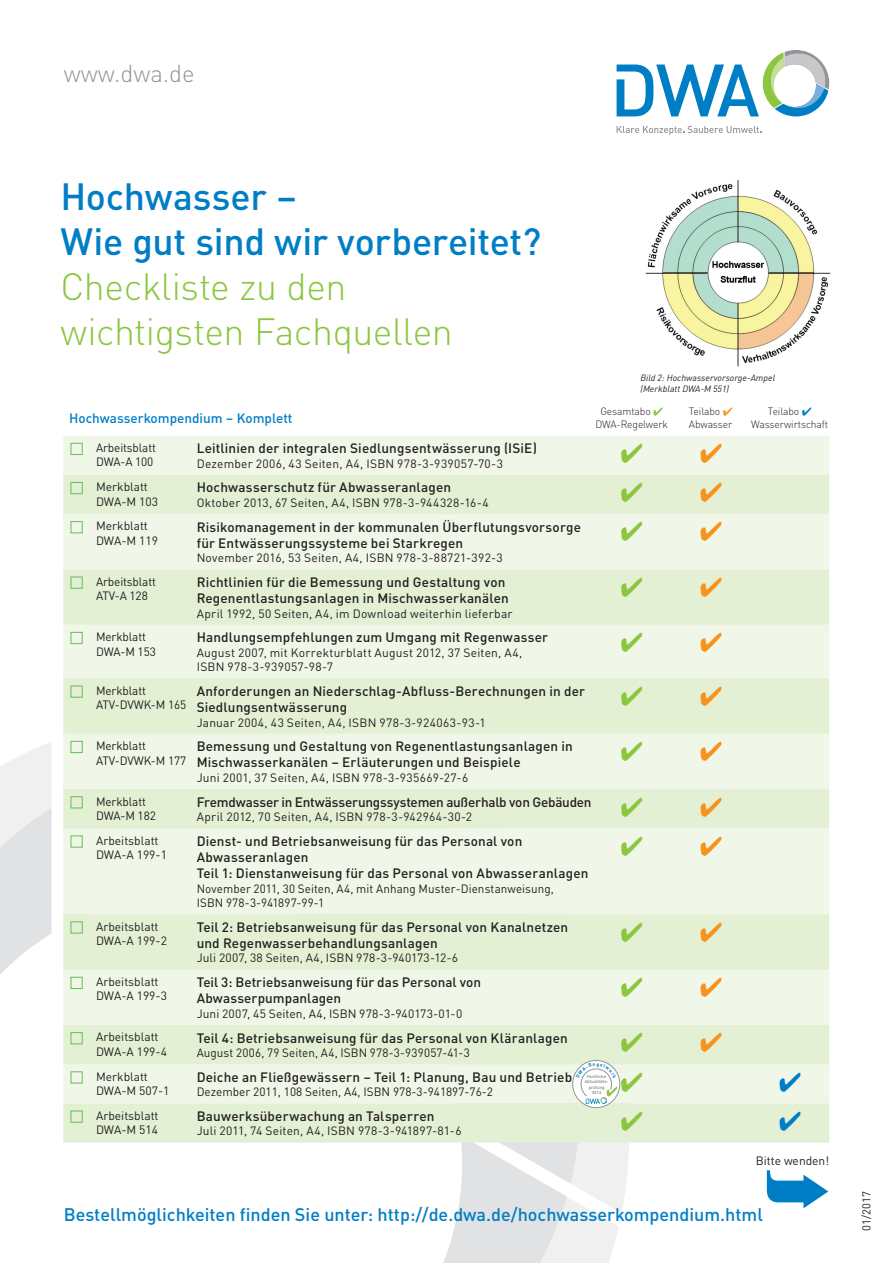
<style>
.page{position:relative;width:893px;height:1263px;background:#fff}
.page>*{position:absolute;margin:0;border:0;box-sizing:border-box;transform-origin:0 0}
.t1{font:300 37.5px/45px "DINOT";letter-spacing:-.01em;color:#8bc63e}
.t2{font:500 37.5px/45px "DINOT";letter-spacing:-.005em;color:#007ec5}
.t3{font:300 24px "DINOT";color:#939598}
.t4{font:500 18px "DINOT";color:#007ec5}
.t5{font:500 13.5px/16.2px "DINOT";letter-spacing:.01em;color:#231f20}
.t6{font:500 13.5px "DINOT";letter-spacing:-.015em;color:#231f20}
.t7{font:500 13.5px "DINOT";color:#007ec5}
.t8{font:12px/14.4px "DINOT";letter-spacing:.005em;color:#231f20}
.t9{font:12px "DINOT";letter-spacing:.025em;color:#231f20}
.t10{font:11.25px "DINOT";color:#231f20}
.t11{font:300 10.5px/12.6px "DINOT";letter-spacing:-.01em;color:#231f20;text-align:center}
.t12{font:italic 9px/10.8px "DINOT";color:#231f20}
.t13{font:700 4.35px/5.2px "DINOT";color:#939598;text-align:center}
.s1{color:#8bc63e}
.s2{color:#f7931d}
.s3{color:#007ec5}
</style>
<div class="page">
<svg style="left:0;top:742px;width:52px;height:232px"></svg>
<svg style="left:617px;top:126px;width:144px;height:9px"></svg>
<svg style="left:617px;top:50px;width:212px;height:66px"></svg>
<div style="left:63px;top:436px;width:766px;height:39px;background:#f1f7e8"></div>
<svg style="left:63px;top:475px;width:766px;height:667px;background:#eaf3de"></svg>
<div style="left:71px;top:443px;width:12px;height:12px;border:1px solid #65bd57"></div>
<div style="left:71px;top:482px;width:12px;height:12px;border:1px solid #65bd57"></div>
<div style="left:71px;top:521px;width:12px;height:12px;border:1px solid #65bd57"></div>
<div style="left:71px;top:577px;width:12px;height:12px;border:1px solid #65bd57"></div>
<div style="left:71px;top:632px;width:12px;height:12px;border:1px solid #65bd57"></div>
<div style="left:71px;top:685px;width:12px;height:13px;border:1px solid #65bd57"></div>
<div style="left:71px;top:741px;width:12px;height:12px;border:1px solid #65bd57"></div>
<div style="left:71px;top:796px;width:12px;height:12px;border:1px solid #65bd57"></div>
<div style="left:71px;top:835px;width:12px;height:12px;border:1px solid #65bd57"></div>
<div style="left:71px;top:921px;width:12px;height:12px;border:1px solid #65bd57"></div>
<div style="left:71px;top:977px;width:12px;height:12px;border:1px solid #65bd57"></div>
<div style="left:71px;top:1032px;width:12px;height:12px;border:1px solid #65bd57"></div>
<div style="left:71px;top:1071px;width:12px;height:12px;border:1px solid #65bd57"></div>
<div style="left:71px;top:1110px;width:12px;height:12px;border:1px solid #65bd57"></div>
<img style="left:645px;top:180px;width:186px;height:187px">
<svg style="left:573px;top:1060px;width:47px;height:47px"></svg>
<div style="left:572px;top:1060px;width:48px;height:48px;border:1px solid #939598;border-radius:50%"></div>
<div style="left:622px;top:444px;width:99px;height:19px;background:#f1f7e8"></div>
<div style="left:622px;top:483px;width:99px;height:19px;background:#e4f0d4"></div>
<div style="left:622px;top:522px;width:99px;height:19px;background:#f1f7e8"></div>
<div style="left:622px;top:577px;width:99px;height:20px;background:#e4f0d4"></div>
<div style="left:622px;top:633px;width:99px;height:19px;background:#f1f7e8"></div>
<div style="left:622px;top:686px;width:99px;height:20px;background:#e4f0d4"></div>
<div style="left:622px;top:742px;width:99px;height:19px;background:#f1f7e8"></div>
<div style="left:622px;top:797px;width:99px;height:20px;background:#e4f0d4"></div>
<div style="left:622px;top:836px;width:99px;height:20px;background:#f1f7e8"></div>
<div style="left:622px;top:922px;width:99px;height:20px;background:#e4f0d4"></div>
<div style="left:622px;top:978px;width:99px;height:19px;background:#f1f7e8"></div>
<div style="left:622px;top:1033px;width:99px;height:19px;background:#e4f0d4"></div>
<svg style="left:780px;top:1072px;width:20px;height:20px"></svg>
<svg style="left:443px;top:1111px;width:199px;height:152px"></svg>
<svg style="left:780px;top:1111px;width:20px;height:20px"></svg>
<svg style="left:576px;top:1063px;width:66px;height:41px"></svg>
<h2 class="t3" style="left:64px;top:55px;width:133px">www.dwa.de</h2>
<h1 class="t2" style="left:60px;top:172px;width:483px">Hochwasser –<br>Wie gut sind wir vorbereitet?</h1>
<h1 class="t1" style="left:60px;top:262px;width:394px">Checkliste zu den wichtigsten Fachquellen</h1>
<p class="t12" style="left:640px;top:372px;width:136px">Bild 2: Hochwasservorsorge-Ampel (Merkblatt DWA-M 551)</p>
<p class="t7" style="left:69px;top:407px;width:225px">Hochwasserkompendium – Komplett</p>
<p class="t11" style="left:595px;top:405px;width:74px">Gesamtabo <span class="s1">✔<br></span>DWA-Regelwerk</p>
<p class="t11" style="left:689px;top:405px;width:45px;text-align:left">Teilabo <span class="s2">✔<br></span>Abwasser</p>
<p class="t11" style="left:751px;top:405px;width:79px">Teilabo <span class="s3">✔<br></span>Wasserwirtschaft</p>
<p class="t8" style="left:96px;top:440px;width:61px">Arbeitsblatt<br>DWA-A 100</p>
<p class="t5" style="left:197px;top:439px;width:342px">Leitlinien der integralen Siedlungsentwässerung (ISiE)</p>
<p class="t9" style="left:197px;top:454px;width:308px">Dezember 2006, 43 Seiten, A4, ISBN 978-3-939057-70-3</p>
<p class="t8" style="left:96px;top:479px;width:63px">Merkblatt<br>DWA-M 103</p>
<p class="t5" style="left:197px;top:478px;width:256px">Hochwasserschutz für Abwasseranlagen</p>
<p class="t8" style="left:197px;top:494px;width:293px">Oktober 2013, 67 Seiten, A4, ISBN 978-3-944328-16-4</p>
<p class="t8" style="left:96px;top:518px;width:63px">Merkblatt<br>DWA-M 119</p>
<p class="t5" style="left:197px;top:518px;width:386px">Risikomanagement in der kommunalen Überflutungsvorsorge für Entwässerungssysteme bei Starkregen</p>
<p class="t8" style="left:197px;top:550px;width:308px">November 2016, 53 Seiten, A4, ISBN 978-3-88721-392-3</p>
<p class="t8" style="left:96px;top:573px;width:61px">Arbeitsblatt<br>ATV-A 128</p>
<p class="t5" style="left:197px;top:573px;width:314px">Richtlinien für die Bemessung und Gestaltung von<br>Regenentlastungsanlagen in Mischwasserkanälen</p>
<p class="t8" style="left:197px;top:605px;width:317px">April 1992, 50 Seiten, A4, im Download weiterhin lieferbar</p>
<p class="t8" style="left:96px;top:629px;width:61px">Merkblatt<br>DWA-M 153</p>
<p class="t5" style="left:197px;top:628px;width:353px">Handlungsempfehlungen zum Umgang mit Regenwasser</p>
<p class="t8" style="left:197px;top:644px;width:327px">August 2007, mit Korrekturblatt August 2012, 37 Seiten, A4,<br>ISBN 978-3-939057-98-7</p>
<p class="t8" style="left:96px;top:682px;width:92px">Merkblatt<br>ATV-DVWK-M 165</p>
<p class="t5" style="left:197px;top:682px;width:390px">Anforderungen an Niederschlag-Abfluss-Berechnungen in der<br>Siedlungsentwässerung</p>
<p class="t9" style="left:197px;top:713px;width:291px">Januar 2004, 43 Seiten, A4, ISBN 978-3-924063-93-1</p>
<p class="t8" style="left:96px;top:738px;width:92px">Merkblatt<br>ATV-DVWK-M 177</p>
<p class="t5" style="left:197px;top:737px;width:378px">Bemessung und Gestaltung von Regenentlastungsanlagen in<br>Mischwasserkanälen – Erläuterungen und Beispiele</p>
<p class="t8" style="left:197px;top:769px;width:273px">Juni 2001, 37 Seiten, A4, ISBN 978-3-935669-27-6</p>
<p class="t8" style="left:96px;top:793px;width:61px">Merkblatt<br>DWA-M 182</p>
<p class="t6" style="left:197px;top:791px;width:396px">Fremdwasser in Entwässerungssystemen außerhalb von Gebäuden</p>
<p class="t9" style="left:197px;top:807px;width:277px">April 2012, 70 Seiten, A4, ISBN 978-3-942964-30-2</p>
<p class="t8" style="left:96px;top:832px;width:72px">Arbeitsblatt<br>DWA-A 199-1</p>
<p class="t5" style="left:197px;top:832px;width:393px">Dienst- und Betriebsanweisung für das Personal von<br>Abwasseranlagen<br>Teil 1: Dienstanweisung für das Personal von Abwasseranlagen</p>
<p class="t8" style="left:197px;top:880px;width:359px">November 2011, 30 Seiten, A4, mit Anhang Muster-Dienstanweisung,<br>ISBN 978-3-941897-99-1</p>
<p class="t8" style="left:96px;top:918px;width:72px">Arbeitsblatt<br>DWA-A 199-2</p>
<p class="t5" style="left:197px;top:918px;width:373px">Teil 2: Betriebsanweisung für das Personal von Kanalnetzen und Regenwasserbehandlungsanlagen</p>
<p class="t8" style="left:197px;top:950px;width:263px">Juli 2007, 38 Seiten, A4, ISBN 978-3-940173-12-6</p>
<p class="t8" style="left:96px;top:974px;width:72px">Arbeitsblatt<br>DWA-A 199-3</p>
<p class="t5" style="left:197px;top:973px;width:286px">Teil 3: Betriebsanweisung für das Personal von<br>Abwasserpumpanlagen</p>
<p class="t8" style="left:197px;top:1005px;width:267px">Juni 2007, 45 Seiten, A4, ISBN 978-3-940173-01-0</p>
<p class="t8" style="left:96px;top:1029px;width:72px">Arbeitsblatt<br>DWA-A 199-4</p>
<p class="t5" style="left:197px;top:1029px;width:373px">Teil 4: Betriebsanweisung für das Personal von Kläranlagen</p>
<p class="t8" style="left:197px;top:1045px;width:275px">August 2006, 79 Seiten, A4, ISBN 978-3-939057-41-3</p>
<p class="t8" style="left:96px;top:1068px;width:75px">Merkblatt<br>DWA-M 507-1</p>
<p class="t5" style="left:197px;top:1068px;width:377px">Deiche an Fließgewässern – Teil 1: Planung, Bau und Betrieb</p>
<p class="t8" style="left:197px;top:1084px;width:298px">Dezember 2011, 108 Seiten, A4, ISBN 978-3-941897-76-2</p>
<p class="t8" style="left:96px;top:1107px;width:64px">Arbeitsblatt<br>DWA-M 514</p>
<p class="t5" style="left:197px;top:1107px;width:239px">Bauwerksüberwachung an Talsperren</p>
<p class="t8" style="left:197px;top:1123px;width:266px">Juli 2011, 74 Seiten, A4, ISBN 978-3-941897-81-6</p>
<p class="t13" style="left:585px;top:1074px;width:25px">Fachliche<br>Aktualitäts&shy;prüfung<br>2016</p>
<p class="t8" style="left:756px;top:1152px;width:75px">Bitte wenden!</p>
<h3 class="t4" style="left:64px;top:1201px;width:701px">Bestellmöglichkeiten finden Sie unter: http://de.dwa.de/hochwasserkompendium.html</h3>
<p class="t10" style="left:858px;top:1230px;width:41px;rotate:-90deg">01/2017</p>
</div>
